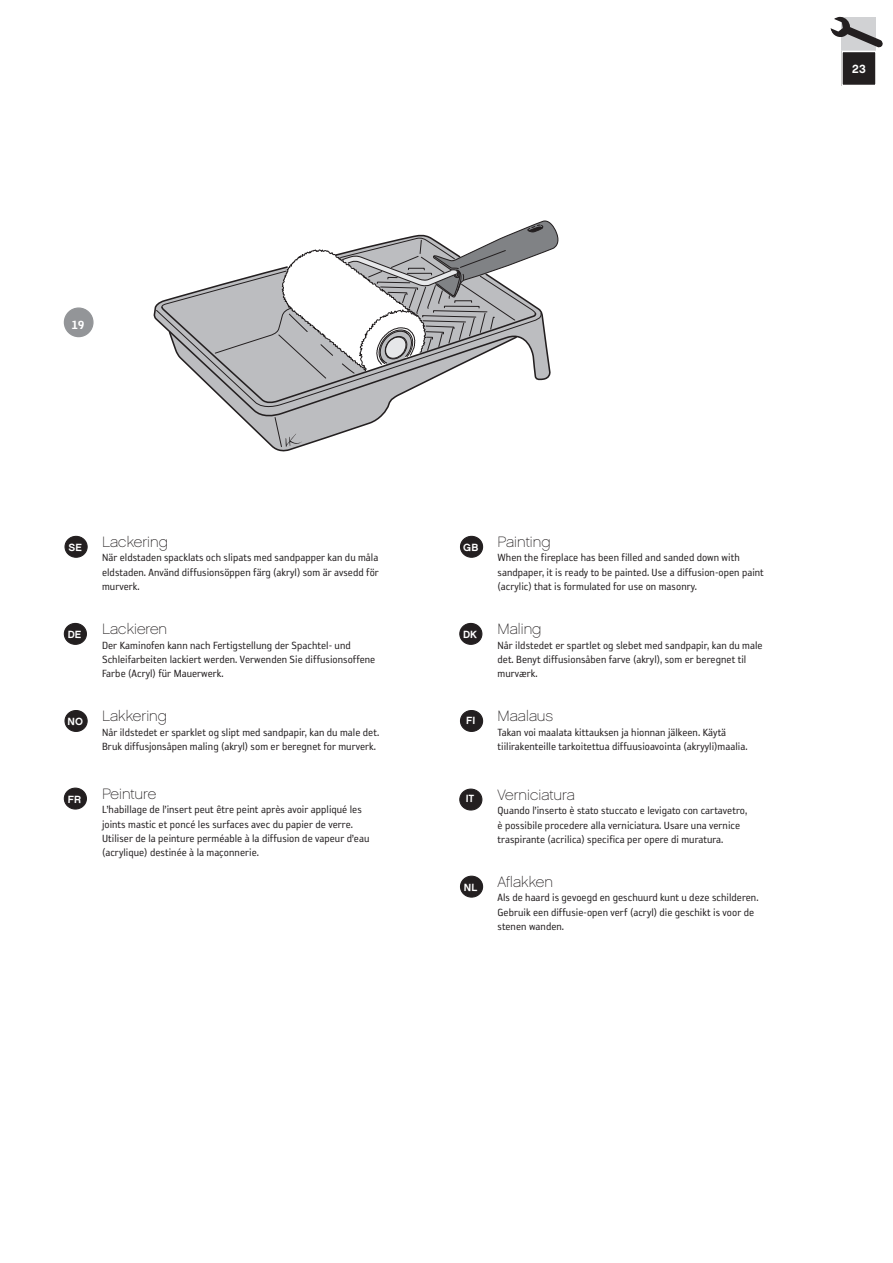
<style>
.page{position:relative;width:893px;height:1263px;background:#fff}
.page>*{position:absolute;margin:0;border:0;box-sizing:border-box;transform-origin:0 0}
.t1{font:15px "Chalet Paris Nineteen Sixty";color:#231f20}
.t2{font:13.5px "Reykjavik One OT C Gauge";color:#fff}
.t3{font:12px/14.4px "Reykjavik One OT A Gauge";color:#231f20}
.t4{font:12px "Chalet New York Nineteen Sixty";color:#fff}
</style>
<div class="page">
<div style="left:842px;top:17px;width:34px;height:68px;background:linear-gradient(to right,#d1d2d4,#d1d2d4)"></div>
<div style="left:842px;top:51px;width:34px;height:34px;background:#231f20"></div>
<div style="left:841px;top:51px;width:36px;height:35px;border:2px solid #fff"></div>
<svg style="left:156px;top:220px;width:403px;height:232px"></svg>
<svg style="left:830px;top:17px;width:53px;height:31px"></svg>
<div style="left:64px;top:308px;width:29px;height:29px;background:#939598;border-radius:50%"></div>
<div style="left:64px;top:307px;width:30px;height:30px;border:1px solid #939598;border-radius:50%"></div>
<div style="left:64px;top:623px;width:23px;height:21px;background:#231f20;border-radius:50%"></div>
<div style="left:64px;top:623px;width:23px;height:22px;border:1px solid #231f20;border-radius:50%"></div>
<div style="left:64px;top:788px;width:23px;height:21px;background:#231f20;border-radius:50%"></div>
<div style="left:64px;top:787px;width:23px;height:23px;border:1px solid #231f20;border-radius:50%"></div>
<div style="left:460px;top:623px;width:22px;height:21px;background:#231f20;border-radius:50%"></div>
<div style="left:459px;top:623px;width:24px;height:22px;border:1px solid #231f20;border-radius:50%"></div>
<div style="left:460px;top:789px;width:22px;height:21px;background:#231f20;border-radius:50%"></div>
<div style="left:459px;top:788px;width:24px;height:23px;border:1px solid #231f20;border-radius:50%"></div>
<div style="left:65px;top:536px;width:22px;height:21px;background:#231f20;border-radius:50%"></div>
<div style="left:64px;top:536px;width:24px;height:22px;border:1px solid #231f20;border-radius:50%"></div>
<div style="left:65px;top:710px;width:22px;height:21px;background:#231f20;border-radius:50%"></div>
<div style="left:64px;top:710px;width:24px;height:22px;border:1px solid #231f20;border-radius:50%"></div>
<div style="left:460px;top:536px;width:23px;height:21px;background:#231f20;border-radius:50%"></div>
<div style="left:460px;top:536px;width:23px;height:22px;border:1px solid #231f20;border-radius:50%"></div>
<div style="left:460px;top:710px;width:23px;height:21px;background:#231f20;border-radius:50%"></div>
<div style="left:460px;top:710px;width:23px;height:22px;border:1px solid #231f20;border-radius:50%"></div>
<div style="left:460px;top:876px;width:23px;height:21px;background:#231f20;border-radius:50%"></div>
<div style="left:460px;top:875px;width:23px;height:23px;border:1px solid #231f20;border-radius:50%"></div>
<p class="t2" style="left:71px;top:317px;width:15px">19</p>
<p class="t1" style="left:102px;top:533px;width:67px">Lackering</p>
<p class="t3" style="left:102px;top:551px;width:278px;text-align:justify">När eldstaden spacklats och slipats med sandpapper kan du måla eldstaden. Använd diffusionsöppen färg (akryl) som är avsedd för murverk.</p>
<p class="t1" style="left:102px;top:620px;width:67px">Lackieren</p>
<p class="t3" style="left:102px;top:638px;width:275px">Der Kaminofen kann nach Fertigstellung der Spachtel- und<br>Schleifarbeiten lackiert werden. Verwenden Sie diffusionsoffene<br>Farbe (Acryl) für Mauerwerk.</p>
<p class="t1" style="left:102px;top:707px;width:66px">Lakkering</p>
<p class="t3" style="left:102px;top:725px;width:279px">Når ildstedet er sparklet og slipt med sandpapir, kan du male det.<br>Bruk diffusjonsåpen maling (akryl) som er beregnet for murverk.</p>
<p class="t1" style="left:102px;top:785px;width:56px">Peinture</p>
<p class="t3" style="left:102px;top:802px;width:269px">L’habillage de l’insert peut être peint après avoir appliqué les joints mastic et poncé les surfaces avec du papier de verre.<br>Utiliser de la peinture perméable à la diffusion de vapeur d’eau (acrylique) destinée à la maçonnerie.</p>
<p class="t4" style="left:852px;top:61px;width:15px">23</p>
<p class="t1" style="left:497px;top:533px;width:55px">Painting</p>
<p class="t3" style="left:497px;top:551px;width:268px">When the fireplace has been filled and sanded down with sandpaper, it is ready to be painted. Use a diffusion-open paint (acrylic) that is formulated for use on masonry.</p>
<p class="t1" style="left:497px;top:620px;width:45px">Maling</p>
<p class="t3" style="left:497px;top:638px;width:267px">Når ildstedet er spartlet og slebet med sandpapir, kan du male det. Benyt diffusionsåben farve (akryl), som er beregnet til murværk.</p>
<p class="t1" style="left:497px;top:707px;width:57px">Maalaus</p>
<p class="t3" style="left:497px;top:725px;width:252px">Takan voi maalata kittauksen ja hionnan jälkeen. Käytä tiilirakenteille tarkoitettua diffuusioavointa (akryyli)maalia.</p>
<p class="t1" style="left:497px;top:786px;width:79px">Verniciatura</p>
<p class="t3" style="left:497px;top:803px;width:251px">Quando l’inserto è stato stuccato e levigato con cartavetro, è possibile procedere alla verniciatura. Usare una vernice traspirante (acrilica) specifica per opere di muratura.</p>
<p class="t1" style="left:497px;top:873px;width:57px">Aflakken</p>
<p class="t3" style="left:497px;top:890px;width:263px">Als de haard is gevoegd en geschuurd kunt u deze schilderen.<br>Gebruik een diffusie-open verf (acryl) die geschikt is voor de stenen wanden.</p>
</div>
